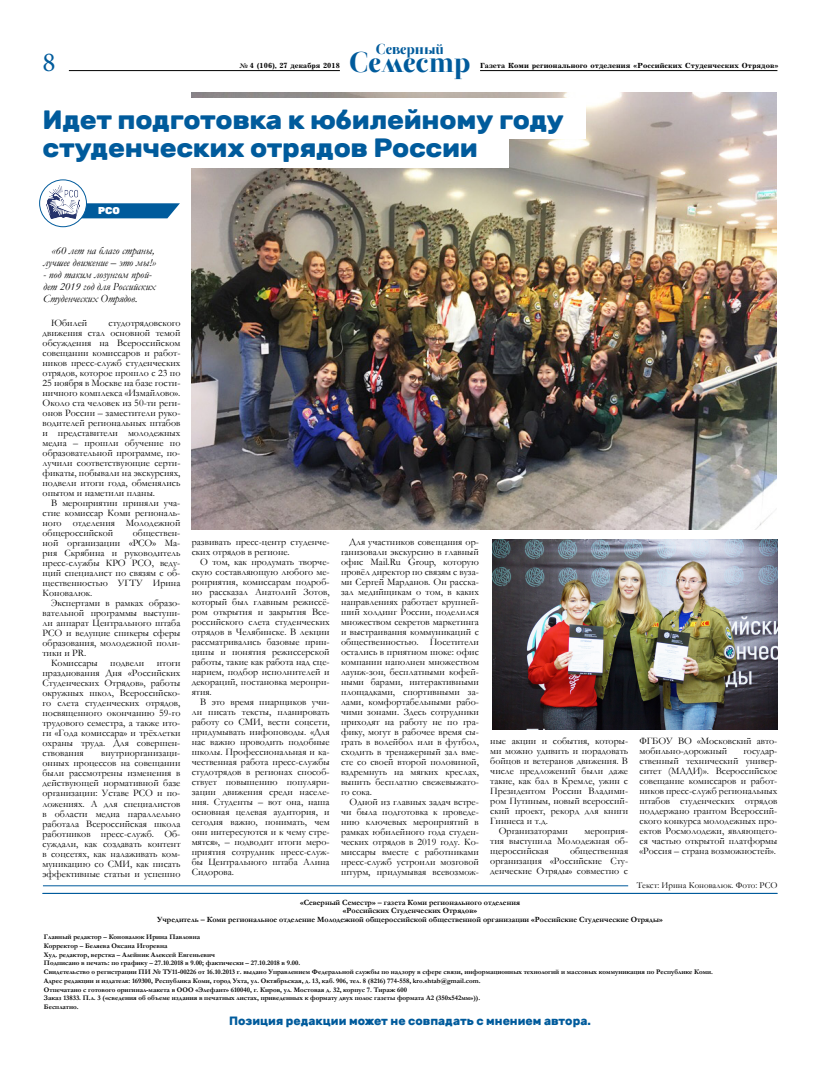
<style>
.page{position:relative;width:820px;height:1078px;background:#fff}
.page>*{position:absolute;margin:0;border:0;box-sizing:border-box;transform-origin:0 0}
.t1{font:28.3px "JWH";color:#005b9c}
.t2{font:27.4px "Minion Pro";color:#005b9c}
.t3{font:700 26.4px/28px "Rubik";letter-spacing:-.01em;color:#005b9c;scale:1.06 1}
.t4{font:14.3px "JWH";color:#005b9c}
.t5{font:700 12px "Rubik";color:#005b9c}
.t6{font:italic 11px/12px "Garamond";color:#000;text-align:right}
.t7{font:10px/10px "Garamond";color:#000;text-align:justify}
.t8{font:900 10px "Rubik";color:#fff}
.t9{font:9px "Garamond";color:#000}
.t10{font:700 8px/8.7px "Garamond";color:#000;text-align:center}
.t11{font:700 7.6px "Journal";letter-spacing:.005em;color:#000}
.t12{font:700 7px/8.7px "Garamond";color:#000}
.s1{font-family:"Garamond";font-size:7px}
</style>
<div class="page">
<hr style="left:43px;top:892px;width:734px;height:1px;background:#005b9c">
<hr style="left:43px;top:885px;width:585px;height:1px;background:#005b9c">
<svg style="left:81px;top:203px;width:99px;height:15px"></svg>
<svg style="left:40px;top:180px;width:46px;height:47px"></svg>
<div style="left:39px;top:179px;width:48px;height:48px;border:1px solid #005b9c;border-radius:50%"></div>
<img style="left:47px;top:186px;width:32px;height:32px">
<img style="left:192px;top:92px;width:583px;height:438px">
<img style="left:492px;top:539px;width:285px;height:190px">
<div style="left:160px;top:98px;width:425px;height:41px;background:#fff"></div>
<div style="left:160px;top:133px;width:349px;height:35px;background:#fff"></div>
<hr style="left:69px;top:70px;width:271px;height:1px;background:#000">
<hr style="left:480px;top:70px;width:297px;height:1px;background:#000">
<h3 class="t4" style="left:376px;top:41px;width:70px">Северный</h3>
<h2 class="t2" style="left:43px;top:44px;width:15px">8</h2>
<p class="t11" style="left:239px;top:61px;width:102px"><span class="s1">№</span> 4 (106), 27 декабря 2018</p>
<h1 class="t1" style="left:349px;top:46px;width:123px">Семестр</h1>
<p class="t11" style="left:480px;top:62px;width:300px">Газета Коми регионального отделения «Российских Студенческих Отрядов»</p>
<h3 class="t3" style="left:43px;top:106px;width:493px">Идет подготовка к юбилейному году студенческих отрядов России</h3>
<p class="t8" style="left:98px;top:205px;width:23px">РСО</p>
<p class="t6" style="left:43px;top:244px;width:114px">«60 лет на благо страны, лучшее движение – это мы!»</p>
<p class="t6" style="left:43px;top:268px;width:114px;text-align:left">- под таким лозунгом прой&shy;дет 2019 год для Российских<br>Студенческих Отрядов.</p>
<p class="t7" style="left:51px;top:317px;width:38px">Юбилей</p>
<p class="t7" style="left:43px;top:317px;width:139px;text-indent:66px">студотрядовского движения стал основной темой обсуждения на Всероссийском совещании комиссаров и работ&shy;ников пресс-служб студенческих отрядов, которое прошло с 23 по 25 ноября в Москве на базе гости&shy;ничного комплекса «Измайлово».<br>Около ста человек из 50-ти реги&shy;онов России – заместители руко&shy;водителей региональных штабов и представители молодежных медиа – прошли обучение по образовательной программе, по&shy;лучили соответствующие серти&shy;фикаты, побывали на экскурсиях, подвели итоги года, обменялись опытом и наметили планы.</p>
<p class="t7" style="left:43px;top:497px;width:139px;text-indent:9px">В мероприятии приняли уча&shy;стие комиссар Коми региональ&shy;ного отделения Молодежной общероссийской</p>
<p class="t7" style="left:43px;top:527px;width:139px;text-indent:90px">обществен&shy;ной организации «РСО» Ма&shy;рия Скрябина и руководитель пресс-службы КРО РСО, веду&shy;щий специалист по связям с об&shy;щественностью УГТУ Ирина Коновалюк.</p>
<p class="t7" style="left:43px;top:597px;width:139px;text-indent:9px">Экспертами в рамках образо&shy;вательной программы выступи&shy;ли аппарат Центрального штаба РСО и ведущие спикеры сферы образования, молодежной поли&shy;тики и PR.</p>
<p class="t7" style="left:43px;top:657px;width:139px;text-indent:8px">Комиссары подвели итоги празднования Дня «Российских Студенческих Отрядов», работы окружных школ, Всероссийско&shy;го слета студенческих отрядов, посвященного окончанию 59-го трудового семестра, а также ито&shy;ги «Года комиссара» и трёхлетки охраны труда. Для совершен&shy;ствования</p>
<p class="t7" style="left:43px;top:747px;width:139px;text-indent:59px">внутриорганизаци&shy;онных процессов на совещании были рассмотрены изменения в действующей нормативной базе организации: Уставе РСО и по&shy;ложениях. А для специалистов в области медиа параллельно работала Всероссийская школа работников пресс-служб. Об&shy;суждали, как создавать контент в соцсетях, как налаживать ком&shy;муникацию со СМИ, как писать эффективные статьи и успешно</p>
<p class="t7" style="left:192px;top:536px;width:139px">развивать пресс-центр студенче&shy;ских отрядов в регионе.</p>
<p class="t7" style="left:192px;top:556px;width:139px;text-indent:9px">О том, как продумать творче&shy;скую составляющую любого ме&shy;роприятия, комиссарам подроб&shy;но рассказал Анатолий Зотов, который был главным режиссё&shy;ром открытия и закрытия Все&shy;российского слета студенческих отрядов в Челябинске. В лекции рассматривались базовые прин&shy;ципы и понятия режиссерской работы, такие как работа над сце&shy;нарием, подбор исполнителей и декораций, постановка меропри&shy;ятия.</p>
<p class="t7" style="left:192px;top:696px;width:139px;text-indent:9px">В это время пиарщиков учи&shy;ли писать тексты, планировать работу со СМИ, вести соцсети, придумывать инфоповоды. «Для нас важно проводить подобные школы. Профессиональная и ка&shy;чественная работа пресс-службы студотрядов в регионах способ&shy;ствует повышению популяри&shy;зации движения среди населе&shy;ния. Студенты – вот она, наша основная целевая аудитория, и сегодня важно, понимать, чем они интересуются и к чему стре&shy;мятся», – подводит итоги меро&shy;приятия сотрудник пресс-служ&shy;бы Центрального штаба Алина Сидорова.</p>
<p class="t7" style="left:341px;top:536px;width:139px;text-indent:9px">Для участников совещания ор&shy;ганизовали экскурсию в главный офис Mail.Ru Group, которую провёл директор по связям с вуза&shy;ми Сергей Марданов. Он расска&shy;зал медийщикам о том, в каких направлениях работает крупней&shy;ший холдинг России, поделился множеством секретов маркетинга и выстраивания коммуникаций с общественностью. Посетители остались в приятном шоке: офис компании наполнен множеством лаунж-зон, бесплатными кофей&shy;ными барами, интерактивными площадками, спортивными за&shy;лами, комфортабельными рабо&shy;чими зонами. Здесь сотрудники приходят на работу не по гра&shy;фику, могут в рабочее время сы&shy;грать в волейбол или в футбол, сходить в тренажерный зал вме&shy;сте со своей второй половиной, вздремнуть на мягких креслах, выпить бесплатно свежевыжато&shy;го сока.</p>
<p class="t7" style="left:341px;top:796px;width:139px;text-indent:9px">Одной из главных задач встре&shy;чи была подготовка к проведе&shy;нию ключевых мероприятий в рамках юбилейного года студен&shy;ческих отрядов в 2019 году. Ко&shy;миссары вместе с работниками пресс-служб устроили мозговой штурм, придумывая всевозмож-</p>
<p class="t7" style="left:490px;top:735px;width:139px">ные акции и события, которы-</p>
<p class="t7" style="left:490px;top:745px;width:139px">ми можно удивить и порадовать</p>
<p class="t7" style="left:490px;top:755px;width:139px">бойцов и ветеранов движения. В</p>
<p class="t7" style="left:490px;top:765px;width:139px">числе предложений были даже</p>
<p class="t7" style="left:490px;top:775px;width:139px">такие, как бал в Кремле, ужин с</p>
<p class="t7" style="left:490px;top:785px;width:139px">Президентом России Владими-</p>
<p class="t7" style="left:490px;top:795px;width:139px">ром Путиным, новый всероссий-</p>
<p class="t7" style="left:490px;top:805px;width:139px">ский проект, рекорд для книги</p>
<p class="t7" style="left:490px;top:815px;width:59px">Гиннеса и т.д.</p>
<p class="t7" style="left:498px;top:825px;width:70px">Организаторами</p>
<p class="t7" style="left:490px;top:825px;width:139px;text-indent:94px">мероприя&shy;тия выступила Молодежная об&shy;щероссийская</p>
<p class="t7" style="left:490px;top:845px;width:139px;text-indent:80px">общественная организация «Российские Сту&shy;денческие Отряды» совместно с</p>
<p class="t7" style="left:639px;top:735px;width:139px">ФГБОУ ВО «Московский авто&shy;мобильно-дорожный</p>
<p class="t7" style="left:639px;top:745px;width:139px;text-indent:104px">государ&shy;ственный технический универ&shy;ситет (МАДИ)». Всероссийское совещание комиссаров и работ&shy;ников пресс-служб региональных штабов студенческих отрядов поддержано грантом Всероссий&shy;ского конкурса молодежных про&shy;ектов Росмолодежи, являющего&shy;ся частью открытой платформы «Россия – страна возможностей».</p>
<p class="t9" style="left:636px;top:878px;width:142px">Текст: Ирина Коновалюк. Фото: РСО</p>
<p class="t10" style="left:157px;top:897px;width:506px">«Северный Семестр» – газета Коми регионального отделения<br>«Российских Студенческих Отрядов»<br>Учредитель – Коми региональное отделение Молодежной общероссийской общественной организации «Российские Студенческие Отряды»</p>
<p class="t12" style="left:44px;top:932px;width:670px">Главный редактор – Коновалюк Ирина Павловна<br>Корректор – Беляева Оксана Игоревна<br>Худ. редактор, верстка – Алейник Алексей Евгеньевич<br>Подписано в печать: по графику – 27.10.2018 в 9.00; фактически – 27.10.2018 в 9.00.<br>Свидетельство о регистрации ПИ № ТУ11-00226 от 16.10.2013 г. выдано Управлением Федеральной службы по надзору в сфере связи, информационных технологий и массовых коммуникация по Республике Коми.<br>Адрес редакции и издателя: 169300, Республика Коми, город Ухта, ул. Октябрьская, д. 13, каб. 906, тел. 8 (8216) 774-558, kro.shtab@gmail.com.<br>Отпечатано с готового оригинал-макета в ООО «Элефант» 610040, г. Киров, ул. Мостовая д. 32, корпус 7. Тираж 600<br>Заказ 13833. П.л. 3 («сведения об объеме издания в печатных листах, приведенных к формату двух полос газеты формата А2 (350х542мм»)).<br>Бесплатно.</p>
<p class="t5" style="left:229px;top:1013px;width:363px">Позиция редакции может не совпадать с мнением автора.</p>
</div>
